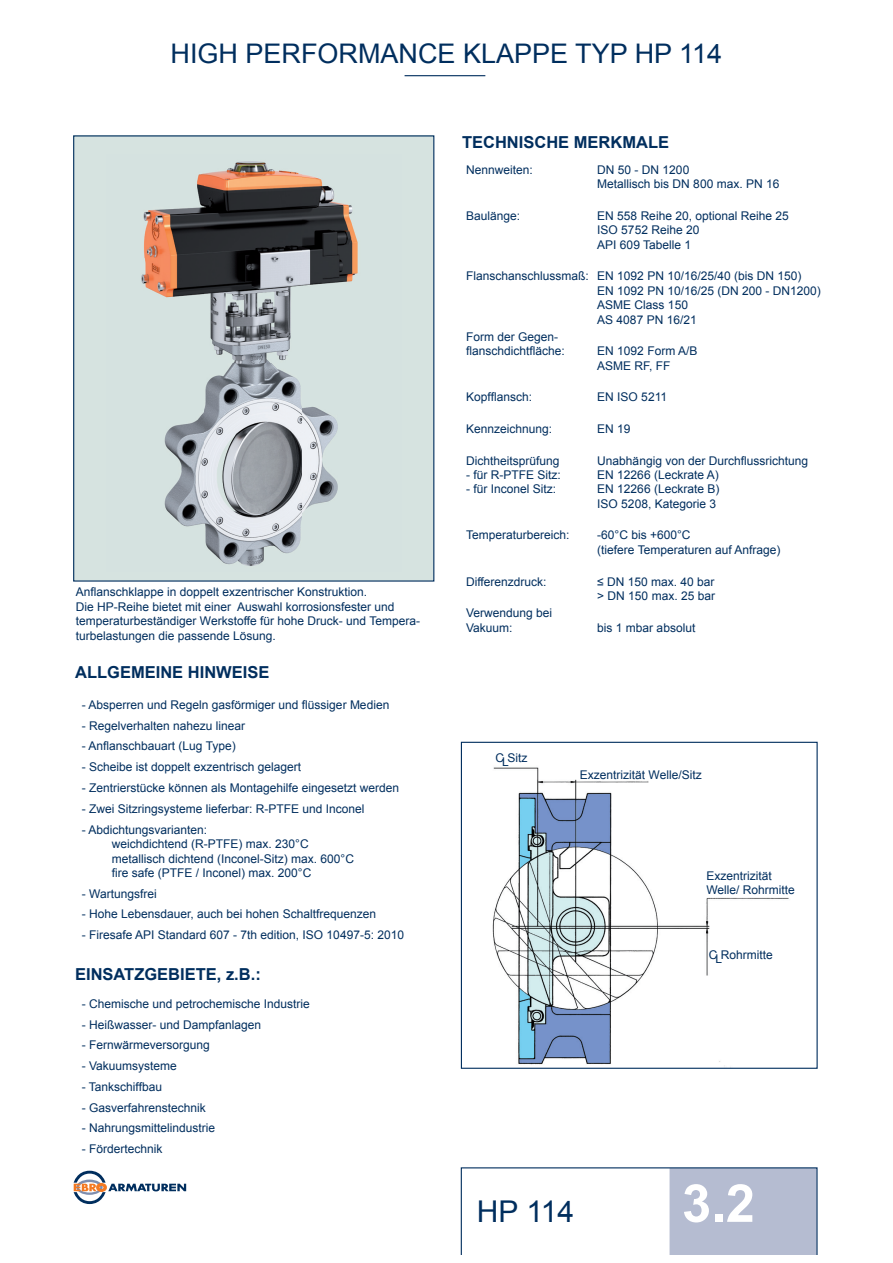
<style>
.page{position:relative;width:893px;height:1263px;background:#fff}
.page>*{position:absolute;margin:0;border:0;box-sizing:border-box;transform-origin:0 0}
.t1{font:700 52.5px "Arial";color:#fff}
.t2{font:30px "Arial";color:#002e5e}
.t3{font:27px "Arial";color:#002e5e}
.t4{font:700 16.5px "Arial";color:#002e5e}
.t5{font:12px/14.4px "Arial";color:#002e5e}
</style>
<div class="page">
<hr style="left:405px;top:75px;width:80px;height:1px;background:#002e5e">
<svg style="left:74px;top:1171px;width:112px;height:33px"></svg>
<img style="left:492px;top:767px;width:297px;height:299px">
<div style="left:461px;top:742px;width:357px;height:327px;border:1px solid #002e5e"></div>
<div style="left:74px;top:136px;width:360px;height:445px;background:#d6e3e0"></div>
<img style="left:141px;top:161px;width:217px;height:405px">
<svg style="left:461px;top:1167px;width:357px;height:87px"></svg>
<h3 class="t3" style="left:171px;top:36px;width:553px">HIGH PERFORMANCE KLAPPE TYP HP 114</h3>
<h3 class="t4" style="left:462px;top:131px;width:209px">TECHNISCHE MERKMALE</h3>
<p class="t5" style="left:466px;top:163px;width:68px">Nennweiten:</p>
<p class="t5" style="left:597px;top:163px;width:184px">DN 50 - DN 1200<br>Metallisch bis DN 800 max. PN 16</p>
<p class="t5" style="left:466px;top:209px;width:56px">Baulänge:</p>
<p class="t5" style="left:597px;top:209px;width:193px">EN 558 Reihe 20, optional Reihe 25<br>ISO 5752 Reihe 20<br>API 609 Tabelle 1</p>
<p class="t5" style="left:597px;top:269px;width:225px;text-indent:-131px">Flanschanschlussmaß: EN 1092 PN 10/16/25/40 (bis DN 150)<br>EN 1092 PN 10/16/25 (DN 200 - DN1200)<br>ASME Class 150<br>AS 4087 PN 16/21</p>
<p class="t5" style="left:466px;top:330px;width:100px">Form der Gegen&shy;flanschdichtfläche:</p>
<p class="t5" style="left:597px;top:344px;width:102px">EN 1092 Form A/B<br>ASME RF, FF</p>
<p class="t5" style="left:76px;top:585px;width:346px">Anflanschklappe in doppelt exzentrischer Konstruktion.<br>Die HP-Reihe bietet mit einer Auswahl korrosionsfester und temperaturbeständiger Werkstoffe für hohe Druck- und Tempera&shy;turbelastungen die passende Lösung.</p>
<h3 class="t4" style="left:75px;top:661px;width:196px">ALLGEMEINE HINWEISE</h3>
<p class="t5" style="left:82px;top:697px;width:309px">- Absperren und Regeln gasförmiger und flüssiger Medien</p>
<p class="t5" style="left:82px;top:718px;width:165px">- Regelverhalten nahezu linear</p>
<p class="t5" style="left:82px;top:739px;width:155px">- Anflanschbauart (Lug Type)</p>
<p class="t5" style="left:82px;top:760px;width:221px">- Scheibe ist doppelt exzentrisch gelagert</p>
<p class="t5" style="left:82px;top:781px;width:319px">- Zentrierstücke können als Montagehilfe eingesetzt werden</p>
<p class="t5" style="left:82px;top:802px;width:284px">- Zwei Sitzringsysteme lieferbar: R-PTFE und Inconel</p>
<p class="t5" style="left:112px;top:822px;width:244px;text-indent:-30px">- Abdichtungsvarianten:<br>weichdichtend (R-PTFE) max. 230°C metallisch dichtend (Inconel-Sitz) max. 600°C fire safe (PTFE / Inconel) max. 200°C</p>
<p class="t5" style="left:82px;top:886px;width:76px">- Wartungsfrei</p>
<p class="t5" style="left:82px;top:907px;width:296px">- Hohe Lebensdauer, auch bei hohen Schaltfrequenzen</p>
<p class="t5" style="left:82px;top:928px;width:324px">- Firesafe API Standard 607 - 7th edition, ISO 10497-5: 2010</p>
<h3 class="t4" style="left:75px;top:963px;width:187px">EINSATZGEBIETE, z.B.:</h3>
<p class="t5" style="left:82px;top:996px;width:230px">- Chemische und petrochemische Industrie</p>
<p class="t5" style="left:82px;top:1017px;width:181px">- Heißwasser- und Dampfanlagen</p>
<p class="t5" style="left:82px;top:1038px;width:130px">- Fernwärmeversorgung</p>
<p class="t5" style="left:82px;top:1059px;width:97px">- Vakuumsysteme</p>
<p class="t5" style="left:82px;top:1079px;width:82px">- Tankschiffbau</p>
<p class="t5" style="left:82px;top:1100px;width:126px">- Gasverfahrenstechnik</p>
<p class="t5" style="left:82px;top:1121px;width:135px">- Nahrungsmittelindustrie</p>
<p class="t5" style="left:82px;top:1142px;width:82px">- Fördertechnik</p>
<p class="t5" style="left:466px;top:390px;width:68px">Kopfflansch:</p>
<p class="t5" style="left:597px;top:390px;width:71px">EN ISO 5211</p>
<p class="t5" style="left:466px;top:422px;width:88px">Kennzeichnung:</p>
<p class="t5" style="left:597px;top:422px;width:35px">EN 19</p>
<p class="t5" style="left:466px;top:453px;width:95px">Dichtheitsprüfung</p>
<p class="t5" style="left:466px;top:468px;width:96px">- für R-PTFE Sitz:</p>
<p class="t5" style="left:466px;top:482px;width:92px">- für Inconel Sitz:</p>
<p class="t5" style="left:597px;top:453px;width:212px">Unabhängig von der Durchflussrichtung<br>EN 12266 (Leckrate A)<br>EN 12266 (Leckrate B)<br>ISO 5208, Kategorie 3</p>
<p class="t5" style="left:466px;top:528px;width:105px">Temperaturbereich:</p>
<p class="t5" style="left:597px;top:528px;width:185px">-60°C bis +600°C<br>(tiefere Temperaturen auf Anfrage)</p>
<p class="t5" style="left:466px;top:574px;width:82px">Differenzdruck:</p>
<p class="t5" style="left:597px;top:574px;width:119px">≤ DN 150 max. 40 bar &gt; DN 150 max. 25 bar</p>
<p class="t5" style="left:466px;top:606px;width:88px">Verwendung bei<br>Vakuum:</p>
<p class="t5" style="left:597px;top:620px;width:100px">bis 1 mbar absolut</p>
<p class="t5" style="left:495px;top:750px;width:33px">C Sitz</p>
<p class="t5" style="left:502px;top:755px;width:8px">L</p>
<p class="t5" style="left:580px;top:767px;width:123px">Exzentrizität Welle/Sitz</p>
<p class="t5" style="left:706px;top:868px;width:90px">Exzentrizität<br>Welle/ Rohrmitte</p>
<p class="t5" style="left:709px;top:947px;width:65px">C Rohrmitte</p>
<p class="t5" style="left:716px;top:952px;width:8px">L</p>
<h2 class="t2" style="left:477px;top:1191px;width:99px">HP 114</h2>
<h1 class="t1" style="left:682px;top:1168px;width:74px">3.2</h1>
</div>
